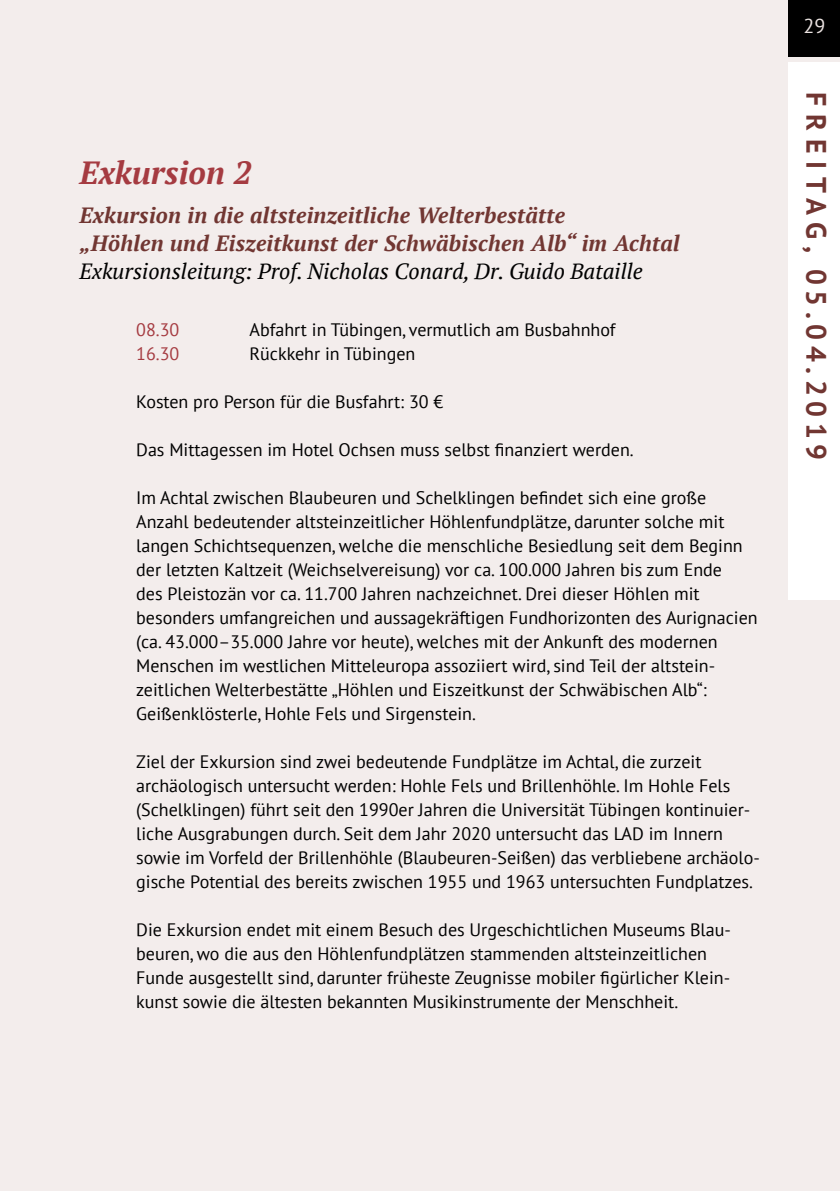
<style>
.page{position:relative;width:840px;height:1191px;background:#fff}
.page>*{position:absolute;margin:0;border:0;box-sizing:border-box;transform-origin:0 0}
.t1{font:italic 700 32px "PT Serif";color:#a53b41}
.t2{font:700 28px "PT Sans";letter-spacing:.2em;color:#713632}
.t3{font:italic 700 22px/28px "PT Serif";letter-spacing:.01em;color:#713632}
.t4{font:italic 22px "PT Serif";color:#000}
.t5{font:20px "PT Sans";color:#ebe3e1}
.t6{font:18px/24px "PT Sans";color:#000}
.t7{font:18px "PT Sans";color:#a53b41}
</style>
<div class="page">
<div style="left:0;top:0;width:839px;height:1191px;background:#f3edec"></div>
<div style="left:788px;top:62px;width:51px;height:538px;background:#fff"></div>
<div style="left:788px;top:0;width:51px;height:57px;background:#000"></div>
<h1 class="t1" style="left:79px;top:152px;width:173px">Exkursion 2</h1>
<p class="t3" style="left:79px;top:201px;width:601px">Exkursion in die altsteinzeitliche Welterbestätte<br>„Höhlen und Eiszeitkunst der Schwäbischen Alb“ im Achtal</p>
<p class="t4" style="left:79px;top:258px;width:564px">Exkursionsleitung: Prof. Nicholas Conard, Dr. Guido Bataille</p>
<p class="t7" style="left:136px;top:318px;width:45px">08.30</p>
<p class="t6" style="left:249px;top:317px;width:367px">Abfahrt in Tübingen, vermutlich am Busbahnhof</p>
<p class="t7" style="left:136px;top:342px;width:45px">16.30</p>
<p class="t6" style="left:249px;top:341px;width:167px">Rückkehr in Tübingen</p>
<p class="t6" style="left:136px;top:389px;width:308px">Kosten pro Person für die Busfahrt: 30 €</p>
<p class="t6" style="left:136px;top:437px;width:498px">Das Mittagessen im Hotel Ochsen muss selbst finanziert werden.</p>
<p class="t6" style="left:136px;top:485px;width:622px">Im Achtal zwischen Blaubeuren und Schelklingen befindet sich eine große Anzahl bedeutender altsteinzeitlicher Höhlenfundplätze, darunter solche mit langen Schichtsequenzen, welche die menschliche Besiedlung seit dem Beginn der letzten Kaltzeit (Weichselvereisung) vor ca. 100.000 Jahren bis zum Ende<br>des Pleistozän vor ca. 11.700 Jahren nachzeichnet. Drei dieser Höhlen mit besonders umfangreichen und aussagekräftigen Fundhorizonten des Aurignacien (ca. 43.000–35.000 Jahre vor heute), welches mit der Ankunft des modernen Menschen im westlichen Mitteleuropa assoziiert wird, sind Teil der altstein&shy;zeitlichen Welterbestätte „Höhlen und Eiszeitkunst der Schwäbischen Alb“:<br>Geißenklösterle, Hohle Fels und Sirgenstein.</p>
<p class="t6" style="left:136px;top:749px;width:625px">Ziel der Exkursion sind zwei bedeutende Fundplätze im Achtal, die zurzeit archäologisch untersucht werden: Hohle Fels und Brillenhöhle. Im Hohle Fels (Schelklingen) führt seit den 1990er Jahren die Universität Tübingen kontinuier&shy;liche Ausgrabungen durch. Seit dem Jahr 2020 untersucht das LAD im Innern sowie im Vorfeld der Brillenhöhle (Blaubeuren-Seißen) das verbliebene archäolo&shy;gische Potential des bereits zwischen 1955 und 1963 untersuchten Fundplatzes.</p>
<p class="t6" style="left:136px;top:917px;width:596px">Die Exkursion endet mit einem Besuch des Urgeschichtlichen Museums Blau&shy;beuren, wo die aus den Höhlenfundplätzen stammenden altsteinzeitlichen Funde ausgestellt sind, darunter früheste Zeugnisse mobiler figürlicher Klein&shy;kunst sowie die ältesten bekannten Musikinstrumente der Menschheit.</p>
<p class="t5" style="left:803px;top:13px;width:23px">29</p>
<h2 class="t2" style="left:834px;top:92px;width:370px;rotate:90deg">FREITAG, 05.04.2019</h2>
</div>
